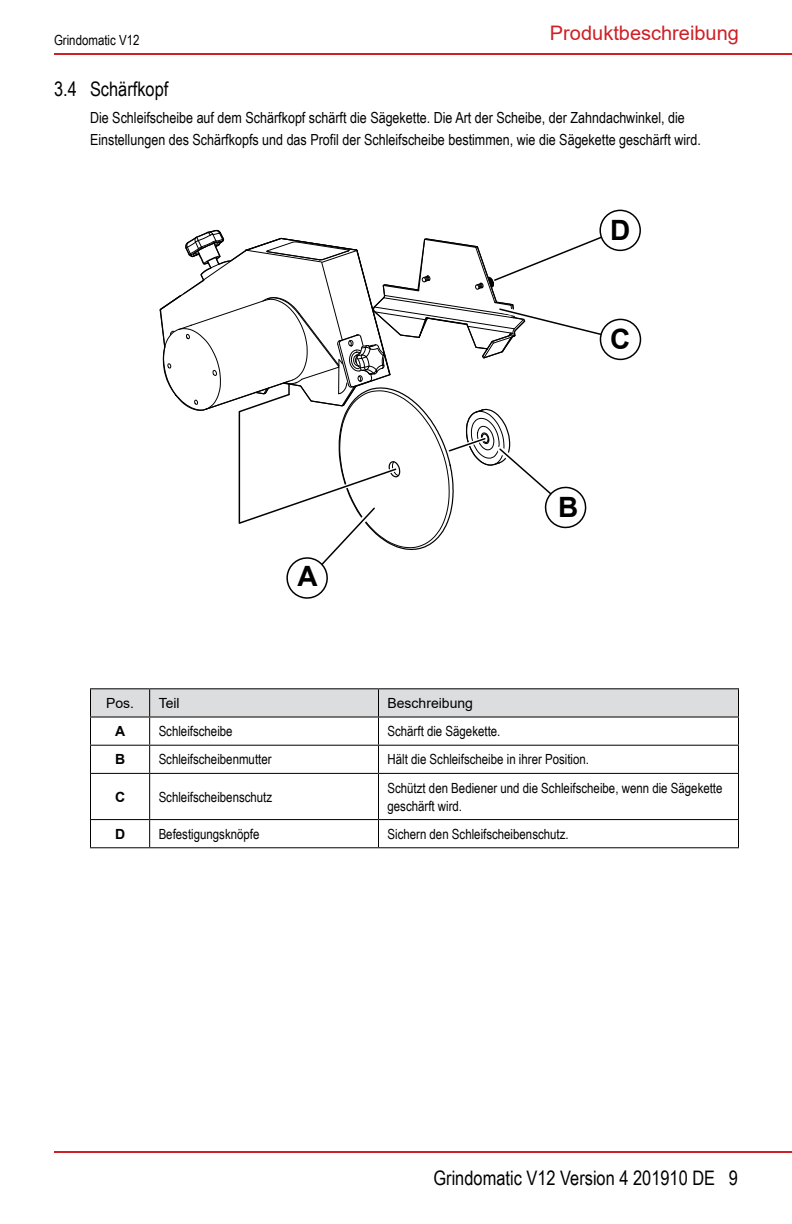
<style>
.page{position:relative;width:792px;height:1224px;background:#fff}
.page>*{position:absolute;margin:0;border:0;box-sizing:border-box;transform-origin:0 0}
.t1{font:700 28px "Arial";color:#000}
.t2{font:20px "Arial Narrow";color:#000}
.t3{font:20px "Arial";color:#ce2026}
.Body{font:15.4px/22px "Arial Narrow";color:#000}
.Table_text{font:14px/18px "Arial Narrow";color:#000}
.Table_headers_left{font:14px "Arial";color:#000}
.Table_headers_center{font:14px "Arial";color:#000}
.Table_text_centered{font:700 14px "Arial";color:#000}
</style>
<div class="page">
<hr style="left:54px;top:1151px;width:738px;height:2px;background:#ce2026">
<hr style="left:54px;top:53px;width:738px;height:2px;background:#ce2026">
<div style="left:600px;top:319px;width:41px;height:41px;border:2px solid #000;border-radius:50%"></div>
<svg style="left:160px;top:220px;width:472px;height:379px"></svg>
<div style="left:600px;top:210px;width:40px;height:40px;background:#fff;border-radius:50%"></div>
<div style="left:599px;top:210px;width:42px;height:41px;border:2px solid #000;border-radius:50%"></div>
<hr style="left:90px;top:773px;width:60px;height:1px;background:#000">
<hr style="left:90px;top:774px;width:1px;height:45px;background:#000">
<hr style="left:90px;top:819px;width:60px;height:1px;background:#000">
<svg style="left:90px;top:820px;width:1px;height:27px"></svg>
<hr style="left:90px;top:847px;width:60px;height:1px;background:#000">
<hr style="left:90px;top:688px;width:60px;height:1px;background:#000">
<hr style="left:150px;top:688px;width:228px;height:1px;background:#000">
<hr style="left:378px;top:688px;width:361px;height:1px;background:#000">
<svg style="left:90px;top:689px;width:649px;height:84px"></svg>
<hr style="left:150px;top:773px;width:228px;height:1px;background:#000">
<hr style="left:149px;top:774px;width:1px;height:45px;background:#000">
<hr style="left:378px;top:773px;width:361px;height:1px;background:#000">
<hr style="left:378px;top:774px;width:1px;height:45px;background:#000">
<hr style="left:738px;top:774px;width:1px;height:45px;background:#000">
<hr style="left:150px;top:819px;width:228px;height:1px;background:#000">
<svg style="left:149px;top:820px;width:1px;height:27px"></svg>
<hr style="left:150px;top:847px;width:228px;height:1px;background:#000">
<hr style="left:378px;top:819px;width:361px;height:1px;background:#000">
<svg style="left:378px;top:820px;width:1px;height:27px"></svg>
<svg style="left:738px;top:820px;width:1px;height:27px"></svg>
<hr style="left:378px;top:847px;width:361px;height:1px;background:#000">
<p class="Table_text" style="left:54px;top:31px;width:87px">Grindomatic V12</p>
<h2 class="t3" style="left:550px;top:19px;width:190px">Produktbeschreibung</h2>
<p class="t2" style="left:54px;top:74px;width:116px">3.4 Schärfkopf</p>
<p class="Body" style="left:90px;top:106px;width:610px">Die Schleifscheibe auf dem Schärfkopf schärft die Sägekette. Die Art der Scheibe, der Zahndachwinkel, die<br>Einstellungen des Schärfkopfs und das Profil der Schleifscheibe bestimmen, wie die Sägekette geschärft wird.</p>
<p class="t1" style="left:610px;top:212px;width:22px">D</p>
<p class="t1" style="left:297px;top:558px;width:22px">A</p>
<p class="t1" style="left:610px;top:320px;width:22px">C</p>
<p class="t1" style="left:558px;top:488px;width:22px">B</p>
<p class="Table_headers_center" style="left:106px;top:693px;width:30px">Pos.</p>
<p class="Table_headers_left" style="left:159px;top:693px;width:22px">Teil</p>
<p class="Table_headers_left" style="left:388px;top:693px;width:87px">Beschreibung</p>
<p class="Table_text_centered" style="left:115px;top:721px;width:12px">A</p>
<p class="Table_text" style="left:159px;top:722px;width:76px">Schleifscheibe</p>
<p class="Table_text" style="left:388px;top:722px;width:112px">Schärft die Sägekette.</p>
<p class="Table_text_centered" style="left:115px;top:750px;width:12px">B</p>
<p class="Table_text" style="left:159px;top:750px;width:114px">Schleifscheibenmutter</p>
<p class="Table_text" style="left:388px;top:750px;width:201px">Hält die Schleifscheibe in ihrer Position.</p>
<p class="Table_text_centered" style="left:115px;top:787px;width:12px">C</p>
<p class="Table_text" style="left:159px;top:787px;width:115px">Schleifscheibenschutz</p>
<p class="Table_text" style="left:388px;top:778px;width:337px">Schützt den Bediener und die Schleifscheibe, wenn die Sägekette geschärft wird.</p>
<p class="Table_text_centered" style="left:115px;top:824px;width:12px">D</p>
<p class="Table_text" style="left:159px;top:824px;width:102px">Befestigungsknöpfe</p>
<p class="Table_text" style="left:388px;top:824px;width:181px">Sichern den Schleifscheibenschutz.</p>
<h2 class="t2" style="left:433px;top:1163px;width:306px">Grindomatic V12 Version 4 201910 DE 9</h2>
</div>
